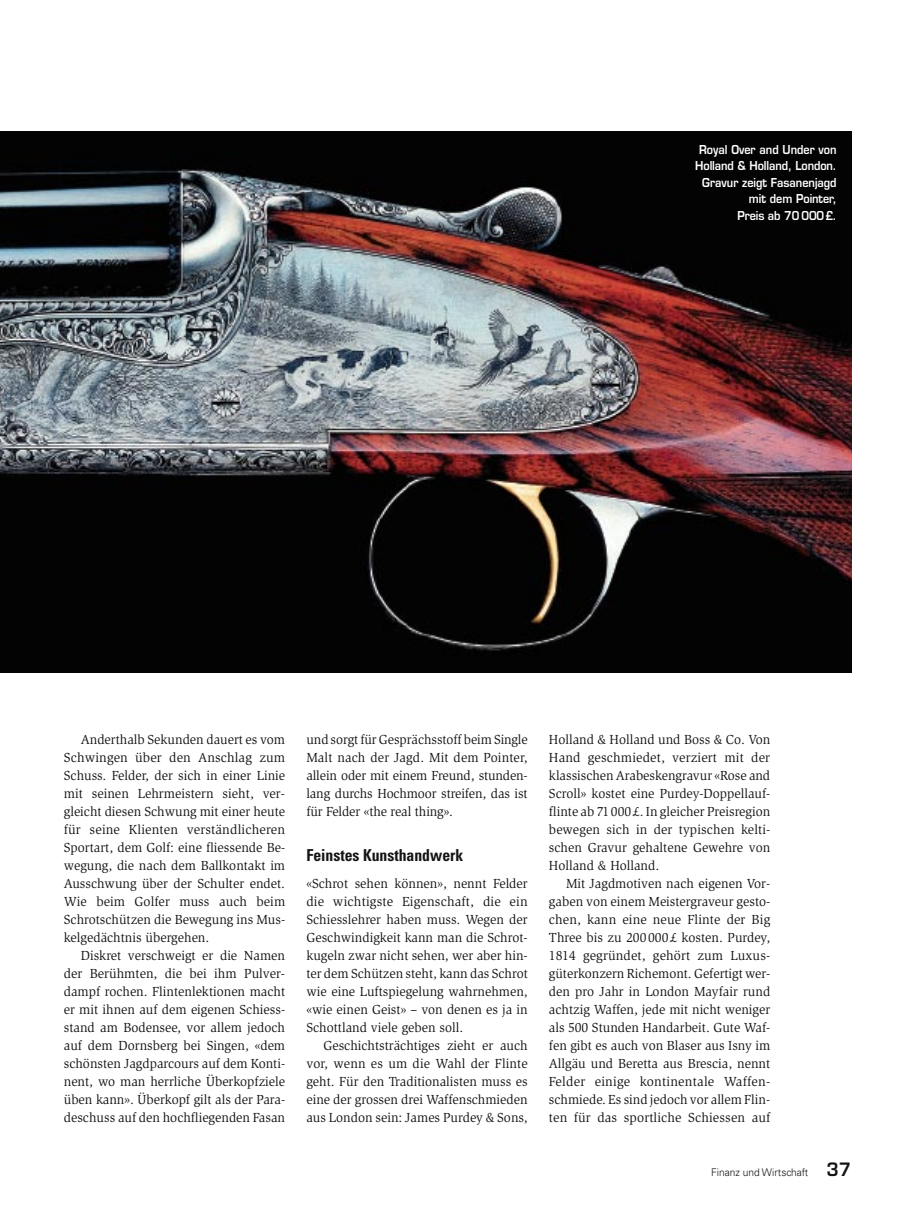
<style>
.page{position:relative;width:915px;height:1212px;background:#fff}
.page>*{position:absolute;margin:0;border:0;box-sizing:border-box;transform-origin:0 0}
._02k_ZWISCHENTITEL_U{font:700 condensed 16.5px "Univers";color:#141315;scale:.95 1}
._02h_GRUNDTEXT_Slimb{font:13.5px/18px "Slimbach";color:#141315;text-align:justify}
._02g_GRUNDTEXT_Slimb{font:13.5px/18px "Slimbach";color:#141315;text-align:justify}
._02m_BILDLEGENDE_Eur{font:600 12px/16.5px "Eurostile";color:#fff;text-align:right;scale:.9 1}
._07_Fussfeld_DELUXE{font:300 10.5px "Univers";color:#141315}
.s1{font-family:"Eurostile";font-weight:600;font-size:18px}
</style>
<div class="page">
<img style="left:0;top:132px;width:850px;height:540px">
<p class="_02m_BILDLEGENDE_Eur" style="left:695px;top:141px;width:158px">Royal Over and Under von<br>Holland &amp; Holland, London.<br>Gravur zeigt Fasanenjagd mit dem Pointer,<br>Preis ab 70 000£.</p>
<p class="_02h_GRUNDTEXT_Slimb" style="left:64px;top:731px;width:223px;text-indent:17px">Anderthalb Sekunden dauert es vom Schwingen über den Anschlag zum Schuss. Felder, der sich in einer Linie mit seinen Lehrmeistern sieht, ver&shy;gleicht diesen Schwung mit einer heute für seine Klienten verständlicheren Sportart, dem Golf: eine fliessende Be&shy;wegung, die nach dem Ballkontakt im Ausschwung über der Schulter endet.<br>Wie beim Golfer muss auch beim Schrotschützen die Bewegung ins Mus&shy;kelgedächtnis übergehen.</p>
<p class="_02h_GRUNDTEXT_Slimb" style="left:64px;top:947px;width:223px;text-indent:17px">Diskret verschweigt er die Namen der Berühmten, die bei ihm Pulver&shy;dampf rochen. Flintenlektionen macht er mit ihnen auf dem eigenen Schiess&shy;stand am Bodensee, vor allem jedoch auf dem Dornsberg bei Singen, «dem schönsten Jagdparcours auf dem Konti&shy;nent, wo man herrliche Überkopfziele üben kann». Überkopf gilt als der Para&shy;deschuss auf den hochfliegenden Fasan</p>
<p class="_02h_GRUNDTEXT_Slimb" style="left:306px;top:731px;width:223px">und sorgt für Gesprächsstoff beim Single Malt nach der Jagd. Mit dem Pointer, allein oder mit einem Freund, stunden&shy;lang durchs Hochmoor streifen, das ist für Felder «the real thing».</p>
<p class="_02k_ZWISCHENTITEL_U" style="left:306px;top:845px;width:166px">Feinstes Kunsthandwerk</p>
<p class="_02g_GRUNDTEXT_Slimb" style="left:306px;top:875px;width:223px">«Schrot sehen können», nennt Felder die wichtigste Eigenschaft, die ein Schiesslehrer haben muss. Wegen der Geschwindigkeit kann man die Schrot&shy;kugeln zwar nicht sehen, wer aber hin&shy;ter dem Schützen steht, kann das Schrot wie eine Luftspiegelung wahrnehmen, «wie einen Geist» – von denen es ja in Schottland viele geben soll.</p>
<p class="_02h_GRUNDTEXT_Slimb" style="left:306px;top:1037px;width:223px;text-indent:17px">Geschichtsträchtiges zieht er auch vor, wenn es um die Wahl der Flinte geht. Für den Traditionalisten muss es eine der grossen drei Waffenschmieden aus London sein: James Purdey &amp; Sons,</p>
<p class="_02h_GRUNDTEXT_Slimb" style="left:549px;top:731px;width:223px">Holland &amp; Holland und Boss &amp; Co. Von Hand geschmiedet, verziert mit der klassischen Arabeskengravur «Rose and Scroll» kostet eine Purdey-Doppellauf&shy;flinte ab 71000£. In gleicher Preisregion bewegen sich in der typischen kelti&shy;schen Gravur gehaltene Gewehre von Holland &amp; Holland.</p>
<p class="_02h_GRUNDTEXT_Slimb" style="left:549px;top:875px;width:223px;text-indent:17px">Mit Jagdmotiven nach eigenen Vor&shy;gaben von einem Meistergraveur gesto&shy;chen, kann eine neue Flinte der Big Three bis zu 200000£ kosten. Purdey, 1814 gegründet, gehört zum Luxus&shy;güterkonzern Richemont. Gefertigt wer&shy;den pro Jahr in London Mayfair rund achtzig Waffen, jede mit nicht weniger als 500 Stunden Handarbeit. Gute Waf&shy;fen gibt es auch von Blaser aus Isny im Allgäu und Beretta aus Brescia, nennt Felder einige kontinentale Waffen&shy;schmiede. Es sind jedoch vor allem Flin&shy;ten für das sportliche Schiessen auf</p>
<p class="_07_Fussfeld_DELUXE" style="left:710px;top:1165px;width:141px">Finanz und Wirtschaft <span class="s1">37</span></p>
</div>
